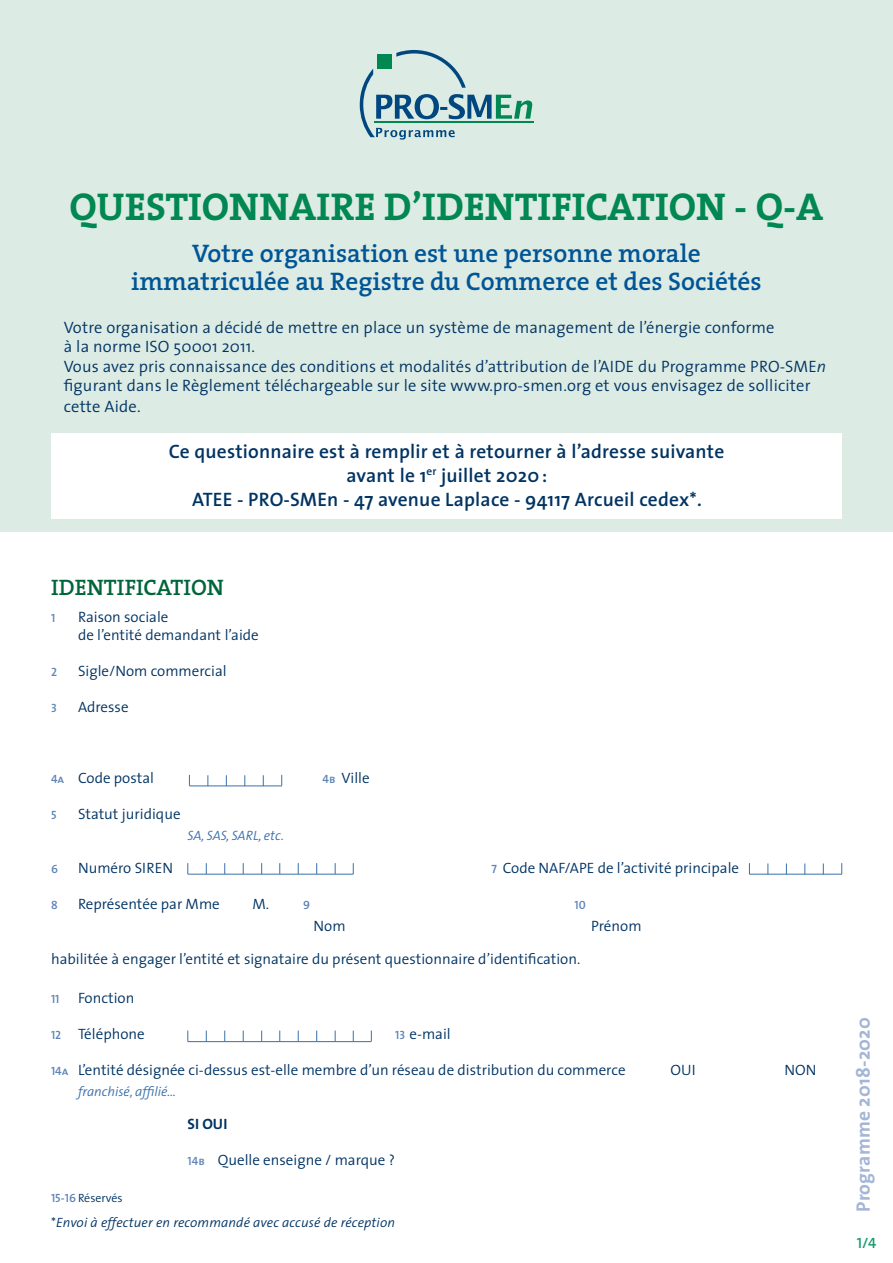
<style>
.page{position:relative;width:893px;height:1263px;background:#fff}
.page>*{position:absolute;margin:0;border:0;box-sizing:border-box;transform-origin:0 0}
.t1{font:700 39px "The Serif";color:#008752}
.t2{font:600 25.5px/28.5px "The Serif";color:#005596;text-align:center}
.t3{font:600 22.5px "The Serif";color:#00653b}
.t4{font:600 19.5px/24px "The Sans";letter-spacing:.01em;color:#003363;text-align:center}
.t5{font:700 19.5px "The Sans";letter-spacing:.01em;color:#a4b6d6}
.t6{font:300 16.5px/19.5px "The Sans";letter-spacing:.01em;color:#003363}
.t7{font:300 15px/18px "The Sans";color:#003363}
.t8{font:700 15px "The Sans";color:#003363}
.t9{font:15px "The Sans Semi Bold Caps";color:#189c73}
.t10{font:italic 300 13.5px "The Sans";letter-spacing:.01em;color:#003363}
.t11{font:italic 300 13.5px "The Sans";color:#3970aa}
.t12{font:300 12px "The Sans";color:#003363}
.t13{font:12px "The Sans Semi Bold Caps";color:#5e84b8}
.s1{font-style:italic}
.s2{font-family:"The Sans Semi Bold Caps";font-weight:400;font-size:12px;color:#5e84b8}
.s3{font-family:"The Sans Semi Bold Caps";font-weight:400;color:#5e84b8}
.s4{font-style:normal}
</style>
<div class="page">
<div style="left:0;top:0;width:893px;height:531px;background:#dcebe3"></div>
<hr style="left:189px;top:786px;width:93px;height:1px;background:#3970aa">
<hr style="left:188px;top:874px;width:165px;height:1px;background:#3970aa">
<hr style="left:749px;top:874px;width:93px;height:1px;background:#3970aa">
<hr style="left:188px;top:1041px;width:183px;height:1px;background:#3970aa">
<div style="left:51px;top:434px;width:791px;height:85px;background:#fff"></div>
<hr style="left:374px;top:121px;width:160px;height:2px;background:#008752">
<svg style="left:360px;top:50px;width:172px;height:90px"></svg>
<h1 class="t1" style="left:70px;top:174px;width:755px">QUESTIONNAIRE D’IDENTIFICATION - Q-A</h1>
<h2 class="t2" style="left:131px;top:238px;width:632px">Votre organisation est une personne morale immatriculée au Registre du Commerce et des Sociétés</h2>
<p class="t6" style="left:64px;top:317px;width:764px">Votre organisation a décidé de mettre en place un système de management de l’énergie conforme<br>à la norme ISO 50001 2011.<br>Vous avez pris connaissance des conditions et modalités d’attribution de l’AIDE du Programme PRO-SME<span class="s1">n </span>figurant dans le Règlement téléchargeable sur le site www.pro-smen.org et vous envisagez de solliciter</p>
<p class="t6" style="left:64px;top:396px;width:78px">cette Aide.</p>
<h3 class="t4" style="left:169px;top:438px;width:557px">Ce questionnaire est à remplir et à retourner à l’adresse suivante avant le 1<sup>er</sup> juillet 2020:<br>ATEE - PRO-SMEn - 47 avenue Laplace - 94117 Arcueil cedex*.</h3>
<h3 class="t3" style="left:51px;top:569px;width:174px">IDENTIFICATION</h3>
<p class="t13" style="left:51px;top:608px;width:6px">1</p>
<p class="t7" style="left:78px;top:607px;width:182px">Raison sociale<br>de l’entité demandant l’aide</p>
<p class="t13" style="left:51px;top:662px;width:7px">2</p>
<p class="t7" style="left:78px;top:661px;width:150px">Sigle/Nom commercial</p>
<p class="t13" style="left:51px;top:698px;width:7px">3</p>
<p class="t7" style="left:78px;top:697px;width:52px">Adresse</p>
<p class="t7" style="left:51px;top:768px;width:104px"><span class="s2">4a</span> Code postal</p>
<p class="t7" style="left:323px;top:768px;width:49px"><span class="s2">4b</span> Ville</p>
<p class="t13" style="left:51px;top:805px;width:7px">5</p>
<p class="t7" style="left:78px;top:804px;width:104px">Statut juridique</p>
<p class="t11" style="left:188px;top:824px;width:98px">SA, SAS, SARL, etc.</p>
<p class="t13" style="left:51px;top:859px;width:8px">6</p>
<p class="t7" style="left:78px;top:858px;width:97px">Numéro SIREN</p>
<p class="t7" style="left:491px;top:858px;width:249px"><span class="s2">7</span> Code NAF/APE de l’activité principale</p>
<p class="t13" style="left:51px;top:895px;width:8px">8</p>
<p class="t7" style="left:78px;top:894px;width:143px">Représentée par Mme</p>
<p class="t7" style="left:253px;top:894px;width:59px">M. <span class="s2">9</span></p>
<p class="t13" style="left:575px;top:895px;width:13px">10</p>
<p class="t7" style="left:314px;top:917px;width:34px">Nom</p>
<p class="t7" style="left:591px;top:917px;width:52px">Prénom</p>
<p class="t7" style="left:51px;top:950px;width:531px">habilitée à engager l’entité et signataire du présent questionnaire d’identification.</p>
<p class="t7" style="left:51px;top:989px;width:85px"><span class="s2">11</span> Fonction</p>
<p class="t7" style="left:51px;top:1025px;width:95px"><span class="s2">12</span> Téléphone</p>
<p class="t7" style="left:395px;top:1025px;width:57px"><span class="s2">13</span> e-mail</p>
<p class="t7" style="left:51px;top:1061px;width:576px"><span class="s2">14a</span> L’entité désignée ci-dessus est-elle membre d’un réseau de distribution du commerce</p>
<p class="t7" style="left:671px;top:1061px;width:27px">OUI</p>
<p class="t7" style="left:785px;top:1061px;width:33px">NON</p>
<p class="t11" style="left:78px;top:1080px;width:100px">franchisé, affilié…</p>
<p class="t8" style="left:188px;top:1111px;width:41px">SI OUI</p>
<p class="t7" style="left:188px;top:1151px;width:209px"><span class="s2">14b</span> Quelle enseigne / marque ?</p>
<p class="t12" style="left:51px;top:1188px;width:73px"><span class="s3">15-16</span> Réservés</p>
<p class="t10" style="left:51px;top:1211px;width:346px"><span class="s4">*</span>Envoi à effectuer en recommandé avec accusé de réception</p>
<h3 class="t5" style="left:847px;top:1212px;width:196px;rotate:-90deg">Programme 2018-2020</h3>
<p class="t9" style="left:857px;top:1231px;width:21px">1/4</p>
</div>
